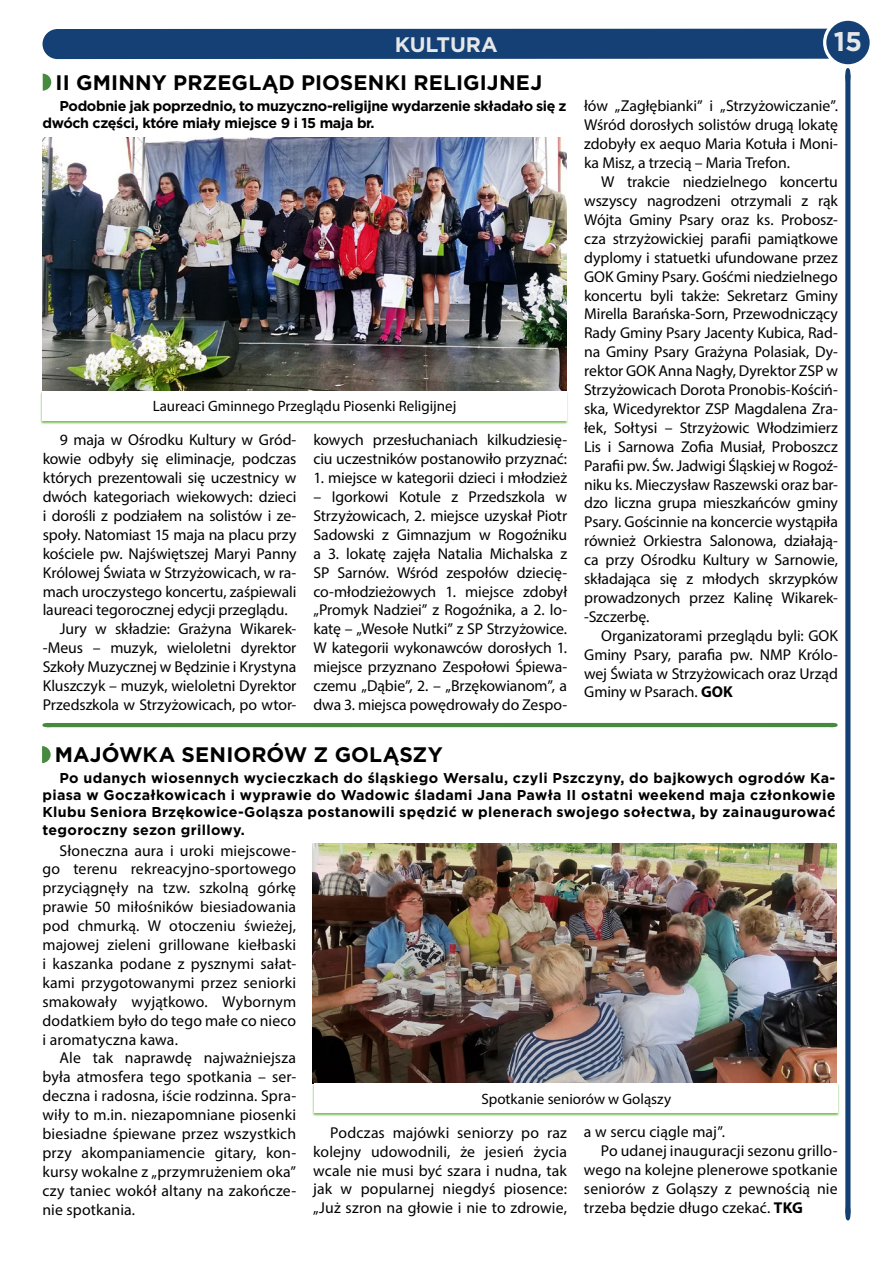
<style>
.page{position:relative;width:893px;height:1263px;background:#fff}
.page>*{position:absolute;margin:0;border:0;box-sizing:border-box;transform-origin:0 0}
.t1{font:700 27px "Gotham";color:#e6e7e8}
.t2{font:700 21px "Gotham";letter-spacing:.005em;color:#000}
.t3{font:700 21px "Gotham";color:#e6e7e8}
.t4{font:15.75px/18.9px "Myriad Pro";letter-spacing:-.005em;color:#000;text-align:justify}
.t5{font:15px "Myriad Pro";color:#000}
.t6{font:700 14.25px/17.2px "Gotham";letter-spacing:.025em;color:#000;text-align:justify}
.t7{font:700 14.25px/17.2px "Gotham";letter-spacing:-.025em;color:#000}
.s1{font-weight:700}
</style>
<div class="page">
<div style="left:61px;top:29px;width:768px;height:30px;background:#144075"></div>
<div style="left:43px;top:29px;width:29px;height:30px;background:#144075;border-radius:50%"></div>
<div style="left:823px;top:18px;width:50px;height:49px;border:7px solid #fff;border-radius:50%"></div>
<div style="left:826px;top:21px;width:44px;height:43px;background:#144075;border-radius:50%"></div>
<svg style="left:845px;top:68px;width:5px;height:1152px;background:#234e7f"></svg>
<hr style="left:42px;top:723px;width:796px;height:4px;background:#468a40">
<svg style="left:42px;top:746px;width:9px;height:17px"></svg>
<svg style="left:43px;top:74px;width:8px;height:17px"></svg>
<img style="left:43px;top:138px;width:523px;height:253px">
<div style="left:41px;top:391px;width:528px;height:34px;background:#56aa1e;opacity:.75"></div>
<div style="left:43px;top:391px;width:523px;height:30px;background:#fff"></div>
<img style="left:313px;top:844px;width:523px;height:239px">
<div style="left:313px;top:1083px;width:527px;height:34px;background:#56aa1e;opacity:.75"></div>
<div style="left:315px;top:1083px;width:523px;height:30px;background:#fff"></div>
<h2 class="t3" style="left:395px;top:31px;width:58px">KU LTURA</h2>
<h2 class="t2" style="left:56px;top:69px;width:69px">II Gminn</h2>
<h2 class="t2" style="left:152px;top:69px;width:304px">y Przegląd Piosen ki Religijn</h2>
<h2 class="t2" style="left:516px;top:69px;width:22px">ej</h2>
<p class="t7" style="left:43px;top:97px;width:525px;text-indent:17px">Podobnie jak poprzednio, to muzyczno-religijne wydarzenie składało się z dwóch części, które miały miejsce 9 i 15 maja br.</p>
<p class="t5" style="left:153px;top:397px;width:305px">Laureaci Gminnego Przeglądu Piosenki Religijnej</p>
<p class="t4" style="left:60px;top:430px;width:238px">9 maja w Ośrodku Kultury w Gród-</p>
<p class="t4" style="left:43px;top:449px;width:255px">kowie odbyły się eliminacje, podczas</p>
<p class="t4" style="left:43px;top:468px;width:255px">których prezentowali się uczestnicy w</p>
<p class="t4" style="left:43px;top:487px;width:255px">dwóch kategoriach wiekowych: dzieci</p>
<p class="t4" style="left:43px;top:506px;width:255px">i dorośli z podziałem na solistów i ze-</p>
<p class="t4" style="left:43px;top:525px;width:255px">społy. Natomiast 15 maja na placu przy</p>
<p class="t4" style="left:43px;top:544px;width:255px">kościele pw. Najświętszej Maryi Panny</p>
<p class="t4" style="left:43px;top:563px;width:255px">Królowej Świata w Strzyżowicach, w ra-</p>
<p class="t4" style="left:43px;top:581px;width:255px">mach uroczystego koncertu, zaśpiewali</p>
<p class="t4" style="left:43px;top:600px;width:246px">laureaci tegorocznej edycji przeglądu.</p>
<p class="t4" style="left:60px;top:619px;width:238px">Jury w składzie: Grażyna Wikarek-</p>
<p class="t4" style="left:43px;top:638px;width:255px">-Meus – muzyk, wieloletni dyrektor</p>
<p class="t4" style="left:43px;top:657px;width:255px">Szkoły Muzycznej w Będzinie i Krystyna</p>
<p class="t4" style="left:43px;top:676px;width:255px">Kluszczyk – muzyk, wieloletni Dyrektor</p>
<p class="t4" style="left:43px;top:695px;width:255px">Przedszkola w Strzyżowicach, po wtor-</p>
<p class="t4" style="left:313px;top:430px;width:255px">kowych przesłuchaniach kilkudziesię&shy;ciu uczestników postanowiło przyznać:</p>
<p class="t4" style="left:313px;top:468px;width:255px">1. miejsce w kategorii dzieci i młodzież</p>
<p class="t4" style="left:313px;top:487px;width:255px">– Igorkowi Kotule z Przedszkola w Strzyżowicach, 2. miejsce uzyskał Piotr Sadowski z Gimnazjum w Rogoźniku a 3. lokatę zajęła Natalia Michalska z SP Sarnów. Wśród zespołów dziecię&shy;co-młodzieżowych 1. miejsce zdobył „Promyk Nadziei” z Rogoźnika, a 2. lo&shy;katę – „Wesołe Nutki” z SP Strzyżowice.<br>W kategorii wykonawców dorosłych 1. miejsce przyznano Zespołowi Śpiewa&shy;czemu „Dąbie”, 2. – „Brzękowianom”, a dwa 3. miejsca powędrowały do Zespo-</p>
<h2 class="t2" style="left:55px;top:740px;width:389px">Majówka seni orów z Goląszy</h2>
<h1 class="t1" style="left:834px;top:24px;width:30px">15</h1>
<p class="t4" style="left:584px;top:97px;width:255px">łów „Zagłębianki” i „Strzyżowiczanie”.<br>Wśród dorosłych solistów drugą lokatę zdobyły ex aequo Maria Kotuła i Moni&shy;ka Misz, a trzecią – Maria Trefon.</p>
<p class="t4" style="left:584px;top:172px;width:255px;text-indent:17px">W trakcie niedzielnego koncertu wszyscy nagrodzeni otrzymali z rąk Wójta Gminy Psary oraz ks. Probosz&shy;cza strzyżowickiej parafii pamiątkowe dyplomy i statuetki ufundowane przez GOK Gminy Psary. Gośćmi niedzielnego koncertu byli także: Sekretarz Gminy Mirella Barańska-Sorn, Przewodniczący Rady Gminy Psary Jacenty Kubica, Rad&shy;na Gminy Psary Grażyna Polasiak, Dy&shy;rektor GOK Anna Nagły, Dyrektor ZSP w Strzyżowicach Dorota Pronobis-Kościń&shy;ska, Wicedyrektor ZSP Magdalena Zra&shy;łek, Sołtysi – Strzyżowic Włodzimierz Lis i Sarnowa Zofia Musiał, Proboszcz Parafii pw. Św. Jadwigi Śląskiej w Rogoź&shy;niku ks. Mieczysław Raszewski oraz bar&shy;dzo liczna grupa mieszkańców gminy Psary. Gościnnie na koncercie wystąpiła również Orkiestra Salonowa, działają&shy;ca przy Ośrodku Kultury w Sarnowie, składająca się z młodych skrzypków prowadzonych przez Kalinę Wikarek--Szczerbę.</p>
<p class="t4" style="left:584px;top:626px;width:255px;text-indent:17px">Organizatorami przeglądu byli: GOK Gminy Psary, parafia pw. NMP Królo&shy;wej Świata w Strzyżowicach oraz Urząd Gminy w Psarach. <span class="s1">GOK</span></p>
<p class="t6" style="left:42px;top:769px;width:795px;text-indent:17px">Po udanych wiosennych wycieczkach do śląskiego Wersalu, czyli Pszczyny, do bajkowych ogrodów Ka&shy;piasa w Goczałkowicach i wyprawie do Wadowic śladami Jana Pawła II ostatni weekend maja członkowie Klubu Seniora Brzękowice-Goląsza postanowili spędzić w plenerach swojego sołectwa, by zainaugurować tegoroczny sezon grillowy.</p>
<p class="t4" style="left:42px;top:840px;width:255px;text-indent:17px">Słoneczna aura i uroki miejscowe&shy;go terenu rekreacyjno-sportowego przyciągnęły na tzw. szkolną górkę prawie 50 miłośników biesiadowania pod chmurką. W otoczeniu świeżej, majowej zieleni grillowane kiełbaski i kaszanka podane z pysznymi sałat&shy;kami przygotowanymi przez seniorki smakowały wyjątkowo. Wybornym dodatkiem było do tego małe co nieco i aromatyczna kawa.</p>
<p class="t4" style="left:42px;top:1048px;width:255px;text-indent:17px">Ale tak naprawdę najważniejsza była atmosfera tego spotkania – ser&shy;deczna i radosna, iście rodzinna. Spra&shy;wiły to m.in. niezapomniane piosenki biesiadne śpiewane przez wszystkich przy akompaniamencie gitary, kon&shy;kursy wokalne z „przymrużeniem oka” czy taniec wokół altany na zakończe&shy;nie spotkania.</p>
<p class="t5" style="left:481px;top:1089px;width:191px">Spotkanie seniorów w Goląszy</p>
<p class="t4" style="left:313px;top:1123px;width:255px;text-indent:17px">Podczas majówki seniorzy po raz kolejny udowodnili, że jesień życia wcale nie musi być szara i nudna, tak jak w popularnej niegdyś piosence: „Już szron na głowie i nie to zdrowie,</p>
<p class="t4" style="left:584px;top:1122px;width:143px">a w sercu ciągle maj”.</p>
<p class="t4" style="left:601px;top:1141px;width:238px">Po udanej inauguracji sezonu grillo-</p>
<p class="t4" style="left:584px;top:1160px;width:255px">wego na kolejne plenerowe spotkanie</p>
<p class="t4" style="left:584px;top:1179px;width:255px">seniorów z Goląszy z pewnością nie</p>
<p class="t4" style="left:584px;top:1198px;width:220px">trzeba będzie długo czekać. <span class="s1">TKG</span></p>
</div>
